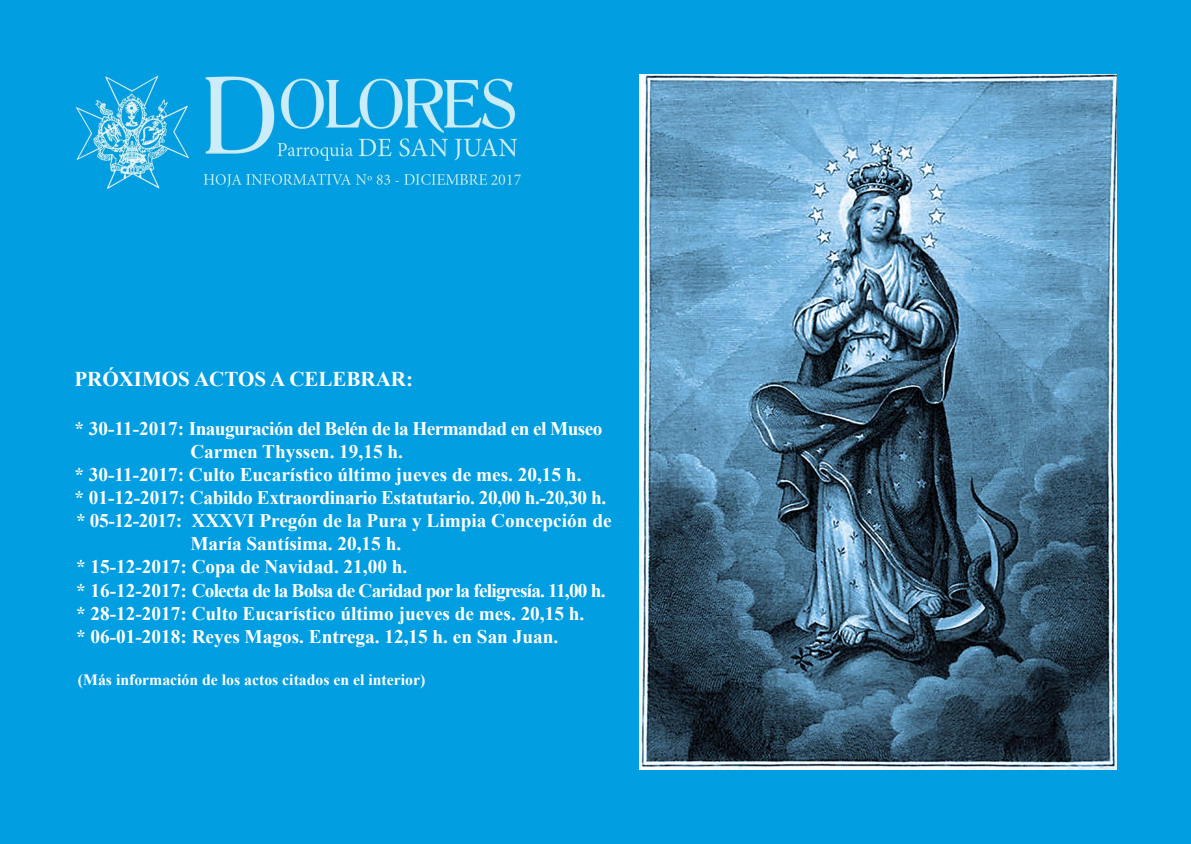
<style>
.page{position:relative;width:1191px;height:844px;background:#fff}
.page>*{position:absolute;margin:0;border:0;box-sizing:border-box;transform-origin:0 0}
.t1{font:700 21px "Times New Roman";color:#fff}
.t2{font:700 19.25px "Times New Roman";color:#fff}
.t3{font:700 19.25px "Times New Roman";letter-spacing:-.02em;color:#fff}
.t4{font:700 19.25px "Times New Roman";letter-spacing:-.04em;color:#fff}
.t5{font:700 19.25px "Times New Roman";letter-spacing:-.03em;color:#fff}
.t6{font:700 15.75px "Times New Roman";color:#fff}
</style>
<div class="page">
<div style="left:0;top:0;width:1191px;height:843px;background:#019ee1"></div>
<img style="left:639px;top:74px;width:477px;height:695px">
<p class="t1" style="left:74px;top:365px;width:340px">PRÓXIMOS ACTOS A CELEBRAR:</p>
<p class="t5" style="left:74px;top:415px;width:529px">* 30-11-2017: Inauguración del Belén de la Hermandad en el Museo</p>
<p class="t2" style="left:190px;top:438px;width:214px">Carmen Thyssen. 19,15 h.</p>
<p class="t2" style="left:74px;top:461px;width:508px">* 30-11-2017: Culto Eucarístico último jueves de mes. 20,15 h.</p>
<p class="t3" style="left:74px;top:484px;width:533px">* 01-12-2017: Cabildo Extraordinario Estatutario. 20,00 h.-20,30 h.</p>
<p class="t2" style="left:76px;top:507px;width:537px">* 05-12-2017: XXXVI Pregón de la Pura y Limpia Concepción de</p>
<p class="t2" style="left:190px;top:530px;width:212px">María Santísima. 20,15 h.</p>
<p class="t2" style="left:76px;top:553px;width:333px">* 15-12-2017: Copa de Navidad. 21,00 h.</p>
<p class="t4" style="left:76px;top:576px;width:531px">* 16-12-2017: Colecta de la Bolsa de Caridad por la feligresía. 11,00 h.</p>
<p class="t2" style="left:76px;top:599px;width:509px">* 28-12-2017: Culto Eucarístico último jueves de mes. 20,15 h.</p>
<p class="t2" style="left:76px;top:623px;width:483px">* 06-01-2018: Reyes Magos. Entrega. 12,15 h. en San Juan.</p>
<p class="t6" style="left:78px;top:668px;width:349px">(Más información de los actos citados en el interior)</p>
</div>
